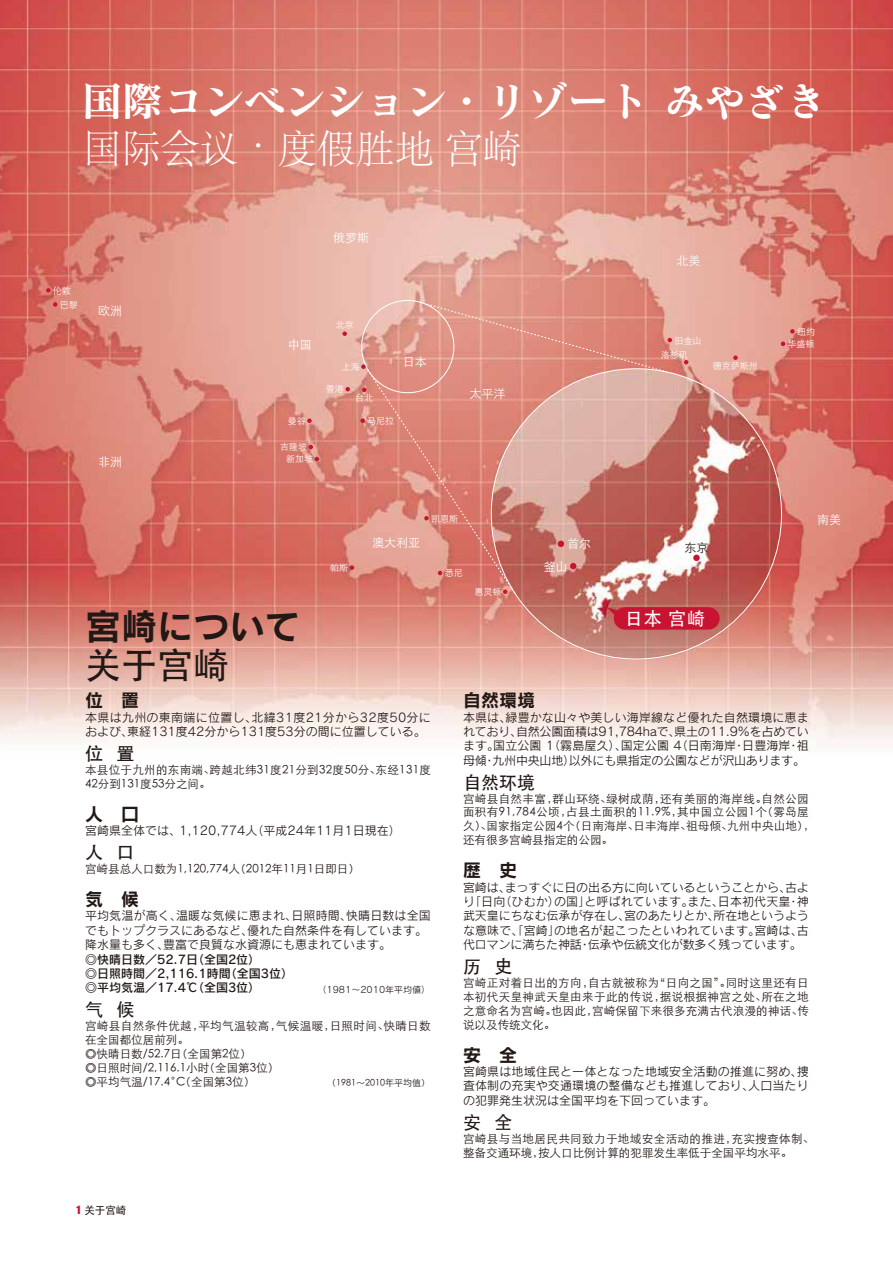
<style>
.page{position:relative;width:893px;height:1263px;background:#fff}
.page>*{position:absolute;margin:0;border:0;box-sizing:border-box;transform-origin:0 0}
.t1{font:40.5px "Matisse CID B";color:#fff}
.t2{font:39px "ST Song";color:#fff}
.t3{font:36px/37.5px "Rodin CID B";color:#221815}
.t4{font:18px "Rodin CID B";color:#221815}
.t5{font:18px "ST Heiti";color:#221815}
.t6{font:18px "ST Heiti";color:#fff}
.t7{font:12px/14.4px "Rodin CID M";color:#221815;text-align:justify}
.t8{font:12px "ST Xihei";color:#fff}
.t9{font:12px "ST Xihei";color:#221815}
.t10{font:11.55px/13.8px "ST Xihei";letter-spacing:.015em;color:#221815}
.t11{font:10.5px "ST Heiti";color:#221815}
.t12{font:9px "ST Xihei";color:#fff}
.t13{font:9px "Rodin CID M";color:#221815}
.t14{font:9px "ST Xihei";color:#221815}
.s1{font-family:"Adobe Song Std";font-weight:300}
.s2{font-family:"ST Heiti"}
.s3{font-family:"Rodin CID DB"}
.s4{font-family:"Impact";color:#c81432}
</style>
<div class="page">
<img style="left:0;top:0;width:893px;height:747px">
<svg style="left:342px;top:331px;width:5px;height:5px"></svg>
<svg style="left:684px;top:360px;width:4px;height:4px"></svg>
<svg style="left:345px;top:387px;width:5px;height:4px"></svg>
<svg style="left:307px;top:418px;width:5px;height:5px"></svg>
<svg style="left:315px;top:457px;width:4px;height:4px"></svg>
<svg style="left:309px;top:445px;width:4px;height:4px"></svg>
<svg style="left:350px;top:565px;width:4px;height:5px"></svg>
<svg style="left:733px;top:355px;width:5px;height:5px"></svg>
<svg style="left:790px;top:329px;width:5px;height:5px"></svg>
<svg style="left:781px;top:342px;width:4px;height:4px"></svg>
<svg style="left:53px;top:302px;width:4px;height:5px"></svg>
<svg style="left:46px;top:288px;width:5px;height:5px"></svg>
<svg style="left:360px;top:301px;width:312px;height:293px;background:#d88e82"></svg>
<div style="left:693px;top:555px;width:7px;height:6px;background:#c81432;border-radius:50%"></div>
<div style="left:625px;top:607px;width:83px;height:23px;background:#c81432"></div>
<svg style="left:607px;top:607px;width:13px;height:10px"></svg>
<p class="t1" style="left:82px;top:77px;width:746px">国際コンベンション・リゾート みやざき</p>
<p class="t2" style="left:83px;top:123px;width:440px">国际会议<span class="s1">·</span>度假胜地 宫崎</p>
<p class="t12" style="left:53px;top:286px;width:19px">伦敦</p>
<p class="t12" style="left:60px;top:300px;width:19px">巴黎</p>
<p class="t8" style="left:98px;top:304px;width:25px">欧洲</p>
<p class="t8" style="left:98px;top:456px;width:25px">非洲</p>
<p class="t8" style="left:333px;top:232px;width:37px">俄罗斯</p>
<p class="t8" style="left:288px;top:339px;width:25px">中国</p>
<p class="t12" style="left:288px;top:416px;width:19px">曼谷</p>
<p class="t12" style="left:280px;top:442px;width:28px">吉隆坡</p>
<p class="t12" style="left:286px;top:454px;width:28px">新加坡</p>
<p class="t12" style="left:336px;top:320px;width:19px">北京</p>
<p class="t12" style="left:342px;top:362px;width:19px">上海</p>
<p class="t12" style="left:355px;top:393px;width:19px">台北</p>
<p class="t12" style="left:367px;top:416px;width:28px">马尼拉</p>
<p class="t12" style="left:326px;top:384px;width:19px">香港</p>
<p class="t8" style="left:403px;top:355px;width:25px">日本</p>
<p class="t8" style="left:469px;top:387px;width:37px">太平洋</p>
<p class="t3" style="left:85px;top:606px;width:217px">宮崎について<span class="s2">关于宫崎</span></p>
<p class="t12" style="left:330px;top:563px;width:19px">帕斯</p>
<p class="t8" style="left:372px;top:537px;width:49px">澳大利亚</p>
<p class="t12" style="left:431px;top:514px;width:28px">凯恩斯</p>
<p class="t12" style="left:445px;top:569px;width:19px">悉尼</p>
<p class="t12" style="left:474px;top:587px;width:28px">惠灵顿</p>
<p class="t8" style="left:677px;top:255px;width:25px">北美</p>
<p class="t12" style="left:797px;top:327px;width:19px">纽约</p>
<p class="t12" style="left:674px;top:336px;width:28px">旧金山</p>
<p class="t12" style="left:788px;top:340px;width:28px">华盛顿</p>
<p class="t12" style="left:661px;top:350px;width:28px">洛杉矶</p>
<p class="t12" style="left:713px;top:361px;width:46px">德克萨斯州</p>
<p class="t8" style="left:567px;top:537px;width:25px">首尔</p>
<p class="t9" style="left:684px;top:542px;width:25px">东京</p>
<p class="t8" style="left:544px;top:561px;width:25px">釜山</p>
<p class="t6" style="left:625px;top:609px;width:82px">日本 宫崎</p>
<p class="t8" style="left:817px;top:514px;width:25px">南美</p>
<p class="t4" style="left:85px;top:688px;width:55px">位　置</p>
<p class="t7" style="left:85px;top:709px;width:347px">本県は九州の東南端に位置し、北緯31度21分から32度50分におよび、東経131度42分から131度53分の間に位置している。</p>
<p class="t5" style="left:85px;top:744px;width:51px">位 置</p>
<p class="t10" style="left:85px;top:763px;width:347px">本县位于九州的东南端、跨越北纬31度21分到32度50分、东经131度<br>42分到131度53分之间。</p>
<p class="t4" style="left:85px;top:802px;width:55px">人　口</p>
<p class="t7" style="left:85px;top:823px;width:317px">宮崎県全体では、1,120,774人（平成24年11月1日現在）</p>
<p class="t5" style="left:85px;top:844px;width:51px">人 口</p>
<p class="t10" style="left:85px;top:862px;width:277px">宫崎县总人口数为1,120,774人（2012年11月1日即日）</p>
<p class="t4" style="left:85px;top:887px;width:55px">気　候</p>
<p class="t7" style="left:85px;top:908px;width:347px;text-align:left">平均気温が高く、温暖な気候に恵まれ、日照時間、快晴日数は全国でもトップクラスにあるなど、優れた自然条件を有しています。降水量も多く、豊富で良質な水資源にも恵まれています。<br><span class="s3">◎快晴日数／52.7日（全国2位）<br>◎日照時間／2,116.1時間（全国3位）<br>◎平均気温／17.4℃（全国3位）</span></p>
<p class="t5" style="left:85px;top:1001px;width:51px">气 候</p>
<p class="t10" style="left:85px;top:1019px;width:347px">宫崎县自然条件优越，平均气温较高，气候温暖，日照时间、快晴日数在全国都位居前列。<br>◎快晴日数/52.7日（全国第2位）<br>◎日照时间/2,116.1小时（全国第3位）<br>◎平均气温/17.4°C（全国第3位）</p>
<p class="t13" style="left:318px;top:984px;width:114px">（1981～2010年平均値）</p>
<p class="t14" style="left:327px;top:1078px;width:104px">（1981～2010年平均值）</p>
<p class="t11" style="left:77px;top:1205px;width:51px"><span class="s4">1</span> 关于宫崎</p>
<p class="t4" style="left:463px;top:688px;width:73px">自然環境</p>
<p class="t7" style="left:463px;top:709px;width:347px">本県は、緑豊かな山々や美しい海岸線など優れた自然環境に恵まれており、自然公園面積は91,784haで、県土の11.9％を占めています。国立公園 1（霧島屋久）、国定公園 4（日南海岸・日豊海岸・祖母傾・九州中央山地）以外にも県指定の公園などが沢山あります。</p>
<p class="t5" style="left:463px;top:773px;width:73px">自然环境</p>
<p class="t10" style="left:463px;top:791px;width:353px">宫崎县自然丰富，群山环绕、绿树成荫，还有美丽的海岸线。自然公园面积有91,784公顷，占县土面积的11.9%，其中国立公园1个（雾岛屋久）、国家指定公园4个（日南海岸、日丰海岸、祖母倾、九州中央山地），还有很多宫崎县指定的公园。</p>
<p class="t4" style="left:463px;top:858px;width:55px">歴　史</p>
<p class="t7" style="left:463px;top:879px;width:347px">宮崎は、まっすぐに日の出る方に向いているということから、古より「日向（ひむか）の国」と呼ばれています。また、日本初代天皇・神武天皇にちなむ伝承が存在し、宮のあたりとか、所在地というような意味で、「宮崎」の地名が起こったといわれています。宮崎は、古代ロマンに満ちた神話・伝承や伝統文化が数多く残っています。</p>
<p class="t5" style="left:463px;top:958px;width:51px">历 史</p>
<p class="t10" style="left:463px;top:976px;width:347px;text-align:justify">宫崎正对着日出的方向，自古就被称为“日向之国”。同时这里还有日本初代天皇神武天皇由来于此的传说，据说根据神宫之处、所在之地之意命名为宫崎。也因此，宫崎保留下来很多充满古代浪漫的神话、传说以及传统文化。</p>
<p class="t4" style="left:463px;top:1043px;width:55px">安　全</p>
<p class="t7" style="left:463px;top:1064px;width:347px">宮崎県は地域住民と一体となった地域安全活動の推進に努め、捜査体制の充実や交通環境の整備なども推進しており、人口当たりの犯罪発生状況は全国平均を下回っています。</p>
<p class="t5" style="left:463px;top:1113px;width:51px">安 全</p>
<p class="t10" style="left:463px;top:1132px;width:353px">宫崎县与当地居民共同致力于地域安全活动的推进，充实搜查体制、整备交通环境，按人口比例计算的犯罪发生率低于全国平均水平。</p>
</div>
